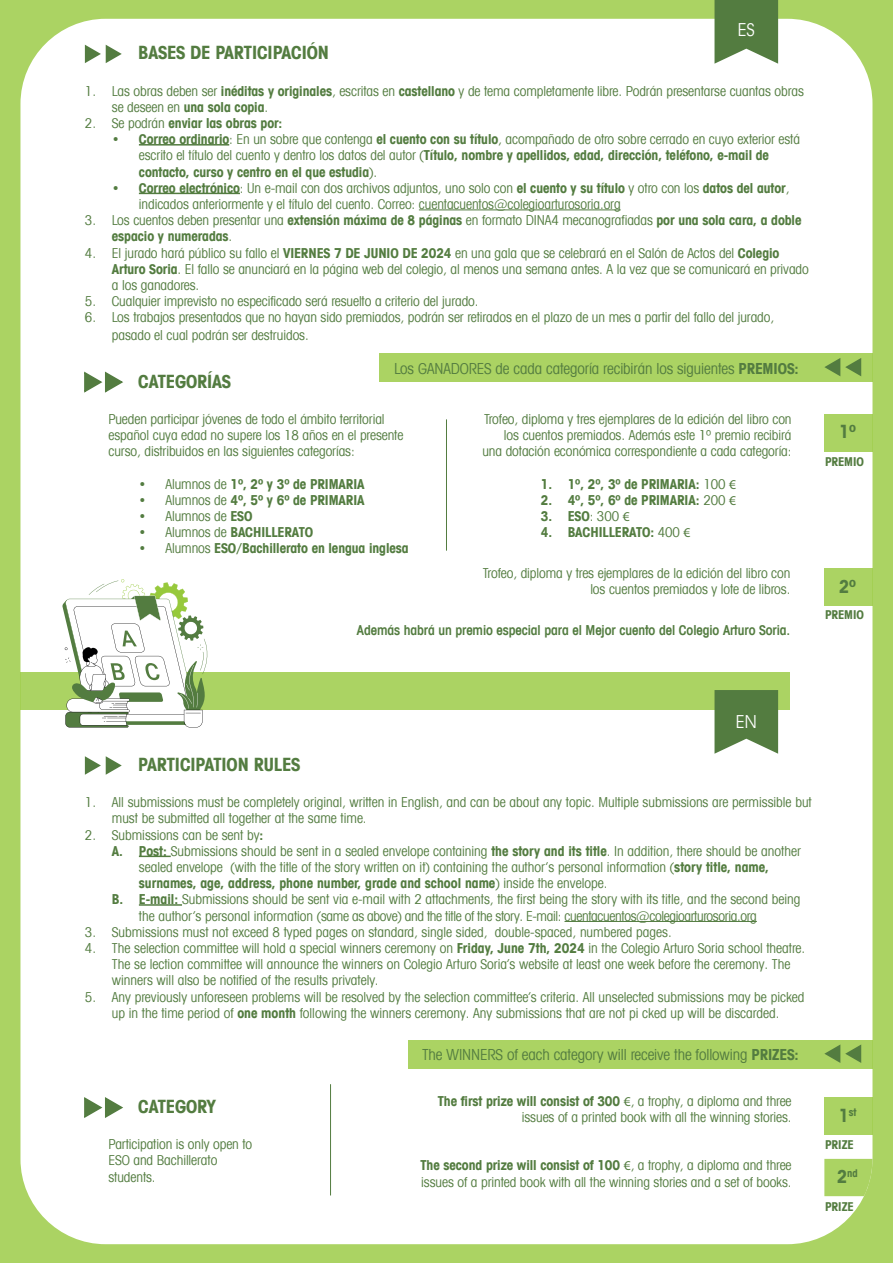
<style>
.page{position:relative;width:893px;height:1263px;background:#abd363}
.page>*{position:absolute;margin:0;border:0;box-sizing:border-box;transform-origin:0 0}
.t1{font:700 condensed 18px "Avant Garde IT Cby BT";letter-spacing:-.005em;color:#537c40}
.t2{font:18px "Avant Garde IT Cby BT";color:#fff}
.t3{font:condensed 15px "Avant Garde IT Cby BT";letter-spacing:-.005em;color:#537c40}
.t4{font:condensed 13.5px/16.2px "Avant Garde IT Cby BT";letter-spacing:-.005em;color:#537c40}
.t5{font:700 condensed 13.5px/16.2px "Avant Garde IT Cby BT";letter-spacing:-.005em;color:#537c40}
.t6{font:condensed 13.5px "Avant Garde IT Cby BT";letter-spacing:-.025em;color:#537c40}
.t7{font:600 condensed 13.5px "Avant Garde IT Cby BT";letter-spacing:-.005em;color:#537c40}
.t8{font:700 condensed 12px "Avant Garde IT Cby BT";letter-spacing:-.005em;color:#537c40}
.t9{font:700 condensed 10.5px "Avant Garde IT Cby BT";color:#537c40}
.s1{font-weight:700}
.s2{font-weight:400}
.s3{font-family:"Myriad Pro";font-weight:400;font-stretch:normal}
.s4{font-family:"Myriad Pro";font-stretch:normal}
.s5{font-size:18px}
</style>
<div class="page">
<div style="left:20px;top:19px;width:852px;height:1225px;background:#fff;border-radius:85px"></div>
<hr style="left:139px;top:144px;width:90px;height:2px;background:#537c40">
<hr style="left:139px;top:193px;width:101px;height:1px;background:#537c40">
<hr style="left:419px;top:210px;width:202px;height:1px;background:#537c40">
<svg style="left:85px;top:45px;width:37px;height:18px"></svg>
<svg style="left:84px;top:371px;width:39px;height:22px"></svg>
<div style="left:824px;top:414px;width:48px;height:37px;background:#abd363"></div>
<div style="left:824px;top:568px;width:48px;height:37px;background:#abd363"></div>
<hr style="left:446px;top:419px;width:1px;height:132px;background:#537c40">
<hr style="left:139px;top:856px;width:32px;height:1px;background:#537c40">
<hr style="left:139px;top:904px;width:43px;height:2px;background:#537c40">
<hr style="left:564px;top:921px;width:193px;height:1px;background:#537c40">
<svg style="left:85px;top:756px;width:37px;height:19px"></svg>
<svg style="left:84px;top:1097px;width:39px;height:21px"></svg>
<hr style="left:330px;top:1084px;width:1px;height:111px;background:#537c40">
<svg style="left:714px;top:0;width:64px;height:64px;background:#698c58"></svg>
<div style="left:20px;top:672px;width:770px;height:38px;background:#abd363"></div>
<svg style="left:62px;top:579px;width:146px;height:148px"></svg>
<div style="left:379px;top:353px;width:493px;height:29px;background:#abd363"></div>
<svg style="left:824px;top:358px;width:37px;height:18px"></svg>
<div style="left:824px;top:1097px;width:48px;height:38px;background:#abd363"></div>
<div style="left:408px;top:1039px;width:464px;height:29px;background:#abd363"></div>
<svg style="left:824px;top:1044px;width:37px;height:19px"></svg>
<div style="left:824px;top:1159px;width:48px;height:37px;background:#abd363"></div>
<svg style="left:714px;top:690px;width:64px;height:64px;background:#698c58"></svg>
<h1 class="t1" style="left:138px;top:42px;width:192px">BASES DE PARTICIPACIÓN</h1>
<h1 class="t2" style="left:738px;top:19px;width:19px">ES</h1>
<p class="t4" style="left:112px;top:83px;width:693px;text-indent:-27px">1. Las obras deben ser <span class="s1">inéditas y originales</span>, escritas en <span class="s1">castellano</span> y de tema completamente libre. Podrán presentarse cuantas obras se deseen en <span class="s1">una sola copia</span>.</p>
<p class="t5" style="left:85px;top:115px;width:199px"><span class="s2">2. Se podrán</span> enviar las obras por:</p>
<p class="t5" style="left:139px;top:131px;width:663px;text-indent:-27px">• Correo ordinario<span class="s2">: En un sobre que contenga</span> el cuento con su título<span class="s2">, acompañado de otro sobre cerrado en cuyo exterior está escrito el título del cuento y dentro los datos del autor (</span>Título, nombre y apellidos, edad, dirección, teléfono, e-mail de contacto, curso y centro en el que estudia<span class="s2">).</span></p>
<p class="t4" style="left:139px;top:180px;width:652px;text-indent:-27px"><span class="s1">• Correo electrónico</span>: Un e-mail con dos archivos adjuntos, uno solo con <span class="s1">el cuento y su título</span> y otro con los <span class="s1">datos del autor</span>, indicados anteriormente y el título del cuento. Correo: cuentacuentos@colegioarturosoria.org</p>
<p class="t5" style="left:112px;top:212px;width:691px;text-indent:-27px"><span class="s2">3. Los cuentos deben presentar una</span> extensión máxima de 8 páginas <span class="s2">en formato DINA4 mecanografiadas</span> por una sola cara, a doble espacio y numeradas<span class="s2">.</span></p>
<p class="t4" style="left:112px;top:245px;width:698px;text-indent:-27px">4. El jurado hará público su fallo el <span class="s1">VIERNES 7 DE JUNIO DE 2024</span> en una gala que se celebrará en el Salón de Actos del <span class="s1">Colegio<br>Arturo Soria</span>. El fallo se anunciará en la página web del colegio, al menos una semana antes. A la vez que se comunicará en privado a los ganadores.</p>
<p class="t4" style="left:85px;top:293px;width:395px">5. Cualquier imprevisto no especificado será resuelto a criterio del jurado.</p>
<p class="t4" style="left:112px;top:308px;width:664px;line-height:18px;text-indent:-27px">6. Los trabajos presentados que no hayan sido premiados, podrán ser retirados en el plazo de un mes a partir del fallo del jurado, pasado el cual podrán ser destruidos.</p>
<h1 class="t1" style="left:138px;top:370px;width:94px">CATEGORÍAS</h1>
<p class="t3" style="left:394px;top:359px;width:406px">Los GANADORES de cada categoría recibirán los siguientes <span class="s1">PREMIOS:</span></p>
<p class="t4" style="left:108px;top:411px;width:296px">Pueden participar jóvenes de todo el ámbito territorial español cuya edad no supere los 18 años en el presente curso, distribuidos en las siguientes categorías:</p>
<p class="t5" style="left:138px;top:475px;width:228px"><span class="s2">• Alumnos de</span> 1º, 2º y 3º de PRIMARIA</p>
<p class="t5" style="left:138px;top:492px;width:228px"><span class="s2">• Alumnos de</span> 4º, 5º y 6º de PRIMARIA</p>
<p class="t4" style="left:138px;top:508px;width:115px">• Alumnos de <span class="s1">ESO</span></p>
<p class="t5" style="left:138px;top:524px;width:176px"><span class="s2">• Alumnos de</span> BACHILLERATO</p>
<p class="t5" style="left:138px;top:540px;width:272px"><span class="s2">• Alumnos</span> ESO/Bachillerato en lengua inglesa</p>
<p class="t4" style="left:482px;top:411px;width:311px;text-align:right">Trofeo, diploma y tres ejemplares de la edición del libro con los cuentos premiados. Además este 1º premio recibirá una dotación económica correspondiente a cada categoría:</p>
<p class="t5" style="left:541px;top:475px;width:197px">1. 1º, 2º, 3º de PRIMARIA: <span class="s2">100</span> <span class="s3">€</span></p>
<p class="t5" style="left:541px;top:492px;width:197px">2. 4º, 5º, 6º de PRIMARIA: <span class="s2">200</span> <span class="s3">€</span></p>
<p class="t5" style="left:541px;top:508px;width:90px">3. ESO<span class="s2">: 300</span> <span class="s3">€</span></p>
<p class="t5" style="left:541px;top:524px;width:151px">4. BACHILLERATO: <span class="s2">400</span> <span class="s3">€</span></p>
<p class="t4" style="left:483px;top:565px;width:309px;text-align:right">Trofeo, diploma y tres ejemplares de la edición del libro con los cuentos premiados y lote de libros.</p>
<p class="t7" style="left:357px;top:621px;width:435px">Además habrá un premio especial para el Mejor cuento del Colegio Arturo Soria.</p>
<h1 class="t1" style="left:839px;top:421px;width:18px">1º</h1>
<p class="t8" style="left:825px;top:454px;width:40px">PREMIO</p>
<h1 class="t1" style="left:839px;top:575px;width:18px">2º</h1>
<p class="t8" style="left:825px;top:608px;width:40px">PREMIO</p>
<h1 class="t1" style="left:138px;top:754px;width:163px">PARTICIPATION RULES</h1>
<h1 class="t2" style="left:736px;top:710px;width:22px">EN</h1>
<p class="t4" style="left:112px;top:794px;width:701px;text-indent:-27px">1. All submissions must be completely original, written in English, and can be about any topic. Multiple submissions are permissible but must be submitted all together at the same time.</p>
<p class="t4" style="left:85px;top:826px;width:180px">2. Submissions can be sent by<span class="s1">:</span></p>
<p class="t4" style="left:112px;top:843px;width:690px"><span class="s1">A. Post:</span> Submissions should be sent in a sealed envelope containing <span class="s1">the story and its title</span>. In addition, there should be another</p>
<p class="t4" style="left:139px;top:859px;width:632px">sealed envelope (with the title of the story written on it) containing the author’s personal information (<span class="s1">story title, name,</span></p>
<p class="t5" style="left:139px;top:875px;width:470px">surnames, age, address, phone number, grade and school name<span class="s2">) inside the envelope.</span></p>
<p class="t4" style="left:112px;top:891px;width:690px"><span class="s1">B. E-mail:</span> Submissions should be sent via e-mail with 2 attachments, the first being the story with its title, and the second being</p>
<p class="t6" style="left:139px;top:907px;width:619px">the author’s personal information (same as above) and the title of the story. E-mail: cuentacuentos@colegioarturosoria.org</p>
<p class="t4" style="left:85px;top:924px;width:588px">3. Submissions must not exceed 8 typed pages on standard, single sided, double-spaced, numbered pages.</p>
<p class="t4" style="left:112px;top:940px;width:695px;text-indent:-27px">4. The selection committee will hold a special winners ceremony on <span class="s1">Friday, June 7th, 2024</span> in the Colegio Arturo Soria school theatre.<br>The se lection committee will announce the winners on Colegio Arturo Soria’s website at least one week before the ceremony. The winners will also be notified of the results privately.</p>
<p class="t4" style="left:85px;top:988px;width:721px;text-align:center">5. Any previously unforeseen problems will be resolved by the selection committee’s criteria. All unselected submissions may be picked up in the time period of <span class="s1">one month</span> following the winners ceremony. Any submissions that are not pi cked up will be discarded.</p>
<h1 class="t1" style="left:138px;top:1095px;width:79px">CATEGORY</h1>
<p class="t4" style="left:108px;top:1136px;width:145px">Participation is only open to<br>ESO and Bachillerato students.</p>
<p class="t3" style="left:422px;top:1046px;width:378px">The WINNERS of each category will receive the following <span class="s1">PRIZES:</span></p>
<p class="t4" style="left:438px;top:1092px;width:355px;text-align:right"><span class="s1">The first prize will consist of 300</span> <span class="s4">€</span>, a trophy, a diploma and three issues of a printed book with all the winning stories.</p>
<p class="t4" style="left:421px;top:1157px;width:373px"><span class="s1">The second prize will consist of 100</span> <span class="s4">€</span>, a trophy, a diploma and three issues of a printed book with all the winning stories and a set of books.</p>
<p class="t9" style="left:839px;top:1105px;width:19px"><span class="s5">1</span>st</p>
<p class="t8" style="left:825px;top:1138px;width:30px">PRIZE</p>
<p class="t9" style="left:837px;top:1167px;width:22px"><span class="s5">2</span>nd</p>
<p class="t8" style="left:825px;top:1199px;width:30px">PRIZE</p>
</div>
